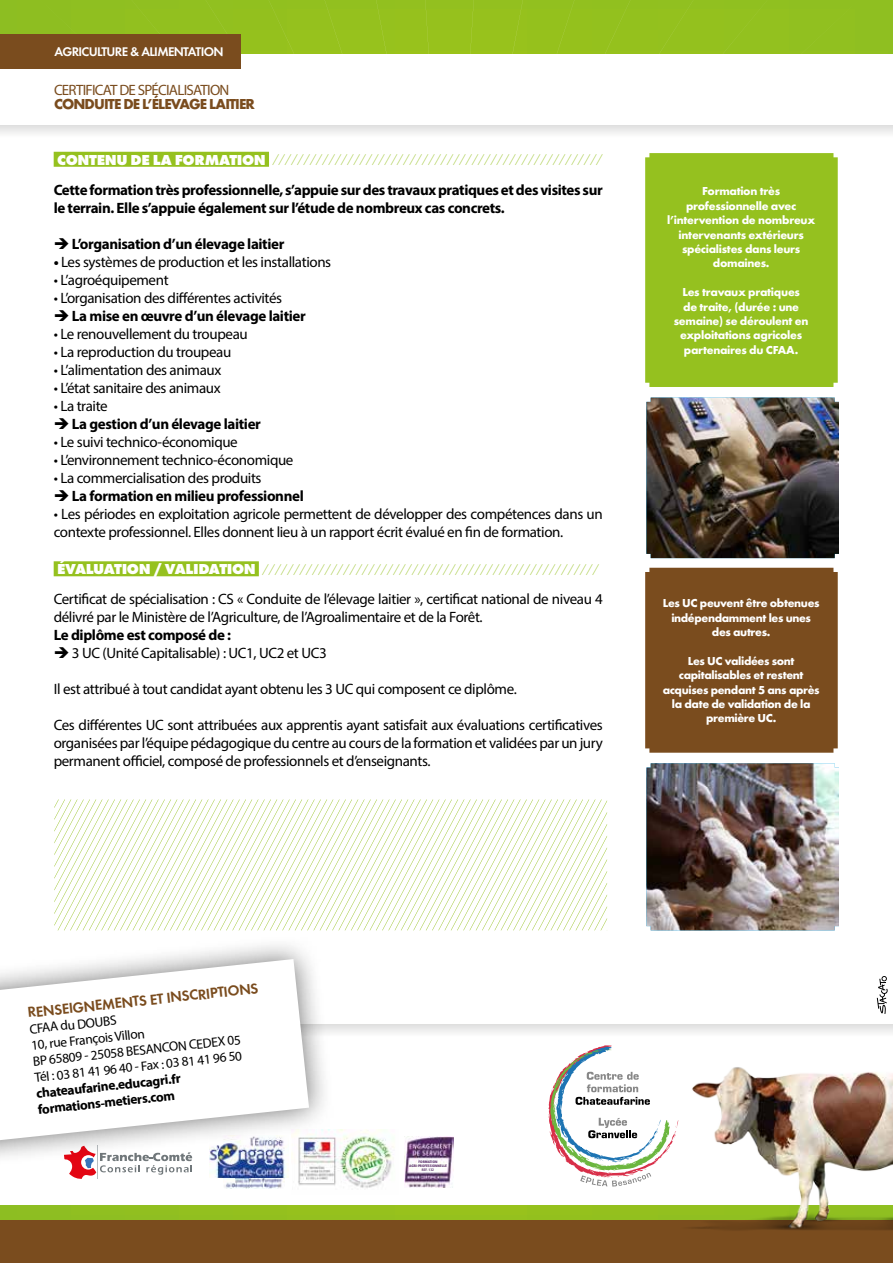
<style>
.page{position:relative;width:893px;height:1263px;background:#fff}
.page>*{position:absolute;margin:0;border:0;box-sizing:border-box;transform-origin:0 0}
.t1{font:15px/18px "Myriad Pro";letter-spacing:-.025em;color:#000}
.t2{font:700 15px/18px "Myriad Pro";letter-spacing:-.025em;color:#000}
.t3{font:600 15px "Futura T";color:#7a4c1e}
.t4{font:15px "Myriad Pro";letter-spacing:-.05em;color:#7a4c1e}
.t5{font:700 15px "Futura T";letter-spacing:-.06em;color:#7a4c1e}
.t6{font:13.5px/16.2px "Myriad Pro";color:#000}
.t7{font:700 13.5px/16.2px "Myriad Pro";color:#000}
.t8{font:600 13.05px "Futura T";letter-spacing:-.05em;color:#fff}
.t9{font:700 12px/14.4px "Futura T";letter-spacing:-.025em;color:#fff;text-align:center}
.t10{font:300 12px "Futura T";color:#95c11f}
.t11{font:900 condensed 3.45px/4.2px "Frutiger";color:#522361;text-align:center}
.t12{font:700 condensed 3.45px "Frutiger";color:#522361}
.s1{font-weight:800;font-size:15px;color:#fff}
.s2{font-weight:700}
</style>
<div class="page">
<div style="left:0;top:0;width:893px;height:54px;background:#93c11e"></div>
<div style="left:0;top:1220px;width:893px;height:43px;background:#7a4c1e"></div>
<svg style="left:334px;top:1025px;width:559px;height:8px"></svg>
<svg style="left:0;top:125px;width:893px;height:9px"></svg>
<svg style="left:548px;top:1045px;width:120px;height:141px"></svg>
<svg style="left:69px;top:1168px;width:123px;height:11px"></svg>
<img style="left:223px;top:1178px;width:61px;height:10px">
<img style="left:214px;top:1168px;width:74px;height:10px">
<svg style="left:235px;top:1178px;width:13px;height:4px"></svg>
<img style="left:298px;top:1130px;width:96px;height:58px">
<img style="left:404px;top:1137px;width:49px;height:50px">
<div style="left:0;top:934px;width:334px;height:234px;background:#000;opacity:.56"></div>
<svg style="left:0;top:959px;width:309px;height:181px"></svg>
<div style="left:54px;top:152px;width:215px;height:15px;background:#95c11f"></div>
<div style="left:54px;top:561px;width:205px;height:15px;background:#95c11f"></div>
<div style="left:645px;top:153px;width:193px;height:234px;background:#95c11f"></div>
<div style="left:645px;top:568px;width:193px;height:185px;background:#7a4c1e"></div>
<img style="left:646px;top:398px;width:193px;height:160px">
<img style="left:646px;top:763px;width:193px;height:167px">
<svg style="left:54px;top:799px;width:554px;height:132px"></svg>
<img style="left:668px;top:1067px;width:225px;height:163px">
<div style="left:0;top:34px;width:241px;height:35px;background:#7a4c1e"></div>
<svg style="left:877px;top:976px;width:11px;height:38px"></svg>
<p class="t8" style="left:55px;top:44px;width:171px">AGRICULTURE &amp; ALIMENTATION</p>
<p class="t4" style="left:54px;top:81px;width:177px">CERTIFICAT DE SPÉCIALISATION</p>
<p class="t5" style="left:54px;top:95px;width:202px">CONDUITE DE L’ÉLEVAGE LAITIER</p>
<p class="t10" style="left:57px;top:152px;width:547px"><span class="s1">CONTENU DE LA FORMATION</span> /////////////////////////////////////////////////////</p>
<p class="t2" style="left:54px;top:180px;width:551px">Cette formation très professionnelle, s’appuie sur des travaux pratiques et des visites sur le terrain. Elle s’appuie également sur l’étude de nombreux cas concrets.</p>
<p class="t2" style="left:54px;top:234px;width:232px">➔ L’organisation d’un élevage laitier</p>
<p class="t1" style="left:54px;top:252px;width:279px"><span class="s2">•</span> Les systèmes de production et les installations</p>
<p class="t1" style="left:54px;top:270px;width:116px">• L’agroéquipement</p>
<p class="t1" style="left:54px;top:288px;width:230px">• L’organisation des différentes activités</p>
<p class="t2" style="left:54px;top:306px;width:254px">➔ La mise en œuvre d’un élevage laitier</p>
<p class="t1" style="left:54px;top:324px;width:196px">• Le renouvellement du troupeau</p>
<p class="t1" style="left:54px;top:342px;width:179px">• La reproduction du troupeau</p>
<p class="t1" style="left:54px;top:360px;width:169px">• L’alimentation des animaux</p>
<p class="t1" style="left:54px;top:378px;width:169px">• L’état sanitaire des animaux</p>
<p class="t1" style="left:54px;top:396px;width:56px">• La traite</p>
<p class="t2" style="left:54px;top:414px;width:209px">➔ La gestion d’un élevage laitier</p>
<p class="t1" style="left:54px;top:432px;width:186px">• Le suivi technico-économique</p>
<p class="t1" style="left:54px;top:450px;width:241px">• L’environnement technico-économique</p>
<p class="t1" style="left:54px;top:468px;width:209px">• La commercialisation des produits</p>
<p class="t2" style="left:54px;top:486px;width:252px">➔ La formation en milieu professionnel</p>
<p class="t1" style="left:54px;top:504px;width:551px">• Les périodes en exploitation agricole permettent de développer des compétences dans un contexte professionnel. Elles donnent lieu à un rapport écrit évalué en fin de formation.</p>
<p class="t10" style="left:57px;top:561px;width:543px"><span class="s1">ÉVALUATION / VALIDATION</span> //////////////////////////////////////////////////////</p>
<p class="t1" style="left:54px;top:590px;width:551px">Certificat de spécialisation : CS « Conduite de l’élevage laitier », certificat national de niveau 4 délivré par le Ministère de l’Agriculture, de l’Agroalimentaire et de la Forêt.</p>
<p class="t2" style="left:54px;top:625px;width:179px">Le diplôme est composé de :</p>
<p class="t1" style="left:54px;top:644px;width:275px">➔ 3 UC (Unité Capitalisable) : UC1, UC2 et UC3</p>
<p class="t1" style="left:54px;top:680px;width:465px">Il est attribué à tout candidat ayant obtenu les 3 UC qui composent ce diplôme.</p>
<p class="t1" style="left:54px;top:716px;width:551px;text-align:justify">Ces différentes UC sont attribuées aux apprentis ayant satisfait aux évaluations certificatives organisées par l’équipe pédagogique du centre au cours de la formation et validées par un jury permanent officiel, composé de professionnels et d’enseignants.</p>
<p class="t9" style="left:667px;top:184px;width:150px">Formation très professionnelle avec l’intervention de nombreux intervenants extérieurs spécialistes dans leurs domaines.</p>
<p class="t9" style="left:674px;top:285px;width:136px">Les travaux pratiques<br>de traite, (durée : une semaine) se déroulent en exploitations agricoles partenaires du CFAA.</p>
<p class="t9" style="left:663px;top:596px;width:158px">Les UC peuvent être obtenues indépendamment les unes des autres.</p>
<p class="t9" style="left:663px;top:653px;width:158px">Les UC validées sont capitalisables et restent acquises pendant 5 ans après la date de validation de la première UC.</p>
<p class="t3" style="left:27px;top:1003px;width:233px;rotate:-6deg">RENSEIGNEMENTS ET INSCRIPTIONS</p>
<p class="t6" style="left:29px;top:1021px;width:211px;rotate:-6deg">CFAA du DOUBS<br>10, rue François Villon<br>BP 65809 - 25058 BESANCON CEDEX 05<br>Tél : 03 81 41 96 40 - Fax : 03 81 41 96 50</p>
<p class="t7" style="left:35px;top:1085px;width:147px;rotate:-6deg">chateaufarine.educagri.fr formations-metiers.com</p>
<p class="t11" style="left:409px;top:1159px;width:39px">FORMATION<br>AGRI-PROFESSIONNELLE</p>
<p class="t12" style="left:422px;top:1168px;width:14px">REF. 132</p>
</div>
